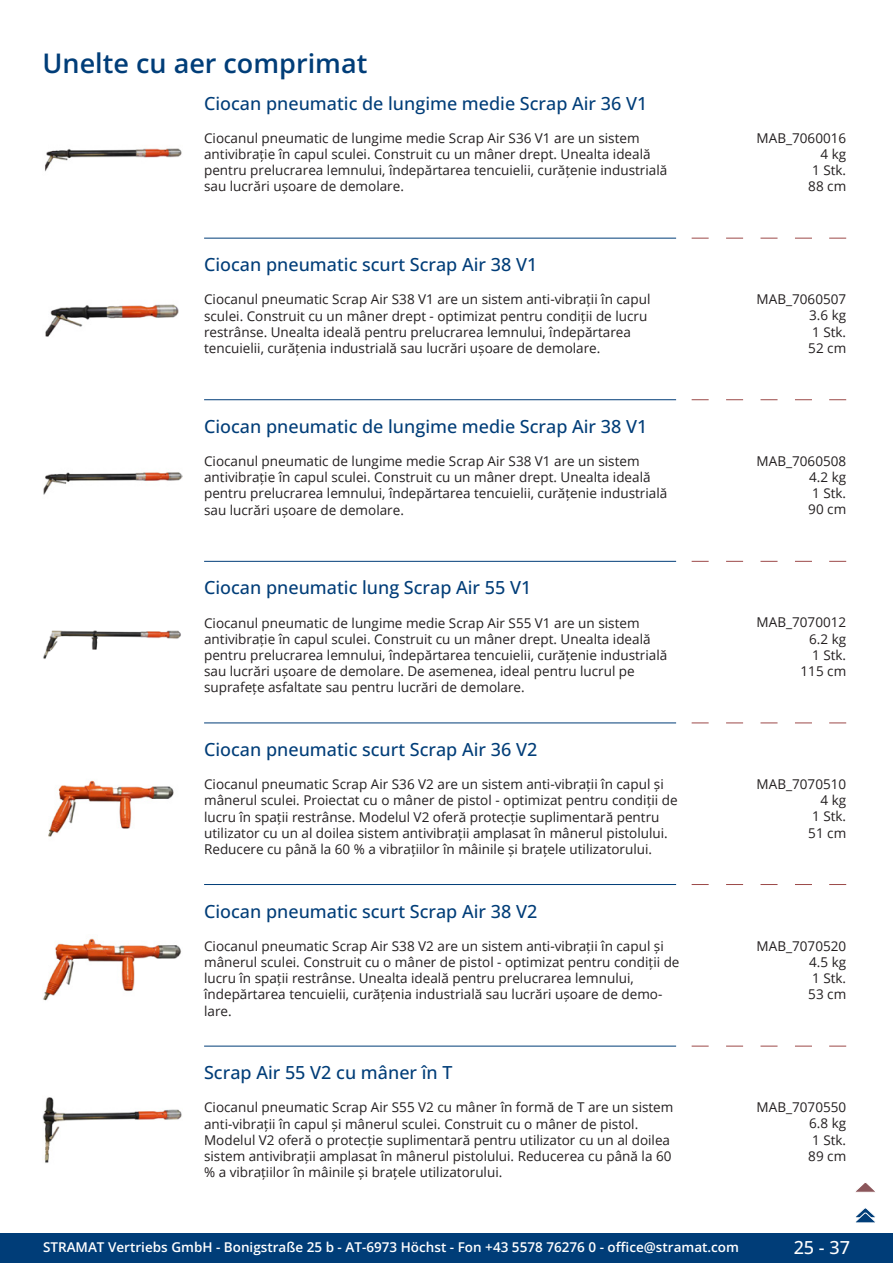
<style>
.page{position:relative;width:893px;height:1263px;background:#fff}
.page>*{position:absolute;margin:0;border:0;box-sizing:border-box;transform-origin:0 0}
.GruppeName{font:600 27px "Open Sans";color:#003d78}
.ArtikelName{font:500 18px "Open Sans";color:#003d78}
.t1{font:500 18px "Open Sans";color:#fff}
.Beschreibung{font:13.5px/16.2px "Open Sans";color:#231f20}
.ArtikelNummer{font:13.5px "Open Sans";color:#231f20}
.t2{font:600 13.5px "Open Sans";color:#fff}
</style>
<div class="page">
<div style="left:0;top:1233px;width:893px;height:30px;background:#003d78"></div>
<img style="left:45px;top:148px;width:137px;height:24px">
<img style="left:45px;top:304px;width:134px;height:33px">
<svg style="left:692px;top:238px;width:17px;height:1px"></svg>
<svg style="left:726px;top:238px;width:17px;height:1px"></svg>
<svg style="left:760px;top:238px;width:17px;height:1px"></svg>
<svg style="left:795px;top:238px;width:17px;height:1px"></svg>
<svg style="left:829px;top:238px;width:17px;height:1px"></svg>
<hr style="left:204px;top:238px;width:472px;height:1px;background:#003d78">
<img style="left:43px;top:472px;width:140px;height:23px">
<svg style="left:692px;top:399px;width:17px;height:1px"></svg>
<svg style="left:726px;top:399px;width:17px;height:1px"></svg>
<svg style="left:760px;top:399px;width:17px;height:1px"></svg>
<svg style="left:795px;top:399px;width:17px;height:1px"></svg>
<svg style="left:829px;top:399px;width:17px;height:1px"></svg>
<hr style="left:204px;top:399px;width:472px;height:1px;background:#003d78">
<img style="left:43px;top:630px;width:138px;height:29px">
<svg style="left:692px;top:561px;width:17px;height:1px"></svg>
<svg style="left:726px;top:561px;width:17px;height:1px"></svg>
<svg style="left:760px;top:561px;width:17px;height:1px"></svg>
<svg style="left:795px;top:561px;width:17px;height:1px"></svg>
<svg style="left:829px;top:561px;width:17px;height:1px"></svg>
<hr style="left:204px;top:561px;width:472px;height:1px;background:#003d78">
<img style="left:48px;top:780px;width:126px;height:57px">
<svg style="left:692px;top:723px;width:17px;height:1px"></svg>
<svg style="left:726px;top:723px;width:17px;height:1px"></svg>
<svg style="left:760px;top:723px;width:17px;height:1px"></svg>
<svg style="left:795px;top:723px;width:17px;height:1px"></svg>
<svg style="left:829px;top:723px;width:17px;height:1px"></svg>
<hr style="left:204px;top:723px;width:472px;height:1px;background:#003d78">
<img style="left:43px;top:938px;width:139px;height:63px">
<svg style="left:692px;top:884px;width:17px;height:1px"></svg>
<svg style="left:726px;top:884px;width:17px;height:1px"></svg>
<svg style="left:760px;top:884px;width:17px;height:1px"></svg>
<svg style="left:795px;top:884px;width:17px;height:1px"></svg>
<svg style="left:829px;top:884px;width:17px;height:1px"></svg>
<hr style="left:204px;top:884px;width:472px;height:1px;background:#003d78">
<img style="left:43px;top:1097px;width:139px;height:66px">
<svg style="left:692px;top:1046px;width:17px;height:1px"></svg>
<svg style="left:726px;top:1046px;width:17px;height:1px"></svg>
<svg style="left:760px;top:1046px;width:17px;height:1px"></svg>
<svg style="left:795px;top:1046px;width:17px;height:1px"></svg>
<svg style="left:829px;top:1046px;width:17px;height:1px"></svg>
<hr style="left:204px;top:1046px;width:472px;height:1px;background:#003d78">
<svg style="left:856px;top:1183px;width:19px;height:9px"></svg>
<svg style="left:855px;top:1208px;width:21px;height:15px"></svg>
<p class="GruppeName" style="left:43px;top:44px;width:326px">Unelte cu aer comprimat</p>
<p class="ArtikelName" style="left:204px;top:91px;width:445px">Ciocan pneumatic de lungime medie Scrap Air 36 V1</p>
<p class="Beschreibung" style="left:204px;top:129px;width:465px">Ciocanul pneumatic de lungime medie Scrap Air S36 V1 are un sistem antivibrație în capul sculei. Construit cu un mâner drept. Unealta ideală pentru prelucrarea lemnului, îndepărtarea tencuielii, curățenie industrială sau lucrări ușoare de demolare.</p>
<p class="ArtikelNummer" style="left:757px;top:128px;width:91px">MAB_7060016</p>
<p class="ArtikelNummer" style="left:820px;top:145px;width:27px">4 kg</p>
<p class="ArtikelNummer" style="left:812px;top:161px;width:36px">1 Stk.</p>
<p class="ArtikelNummer" style="left:808px;top:177px;width:39px">88 cm</p>
<p class="ArtikelName" style="left:204px;top:252px;width:335px">Ciocan pneumatic scurt Scrap Air 38 V1</p>
<p class="Beschreibung" style="left:204px;top:291px;width:448px">Ciocanul pneumatic Scrap Air S38 V1 are un sistem anti-vibrații în capul sculei. Construit cu un mâner drept - optimizat pentru condiții de lucru restrânse. Unealta ideală pentru prelucrarea lemnului, îndepărtarea tencuielii, curățenia industrială sau lucrări ușoare de demolare.</p>
<p class="ArtikelNummer" style="left:757px;top:290px;width:91px">MAB_7060507</p>
<p class="ArtikelNummer" style="left:809px;top:306px;width:39px">3.6 kg</p>
<p class="ArtikelNummer" style="left:812px;top:322px;width:36px">1 Stk.</p>
<p class="ArtikelNummer" style="left:808px;top:339px;width:39px">52 cm</p>
<p class="ArtikelName" style="left:204px;top:414px;width:445px">Ciocan pneumatic de lungime medie Scrap Air 38 V1</p>
<p class="Beschreibung" style="left:204px;top:453px;width:465px">Ciocanul pneumatic de lungime medie Scrap Air S38 V1 are un sistem antivibrație în capul sculei. Construit cu un mâner drept. Unealta ideală pentru prelucrarea lemnului, îndepărtarea tencuielii, curățenie industrială sau lucrări ușoare de demolare.</p>
<p class="ArtikelNummer" style="left:757px;top:452px;width:91px">MAB_7060508</p>
<p class="ArtikelNummer" style="left:809px;top:468px;width:39px">4.2 kg</p>
<p class="ArtikelNummer" style="left:812px;top:484px;width:36px">1 Stk.</p>
<p class="ArtikelNummer" style="left:808px;top:500px;width:39px">90 cm</p>
<p class="ArtikelName" style="left:204px;top:575px;width:329px">Ciocan pneumatic lung Scrap Air 55 V1</p>
<p class="Beschreibung" style="left:204px;top:614px;width:465px">Ciocanul pneumatic de lungime medie Scrap Air S55 V1 are un sistem antivibrație în capul sculei. Construit cu un mâner drept. Unealta ideală pentru prelucrarea lemnului, îndepărtarea tencuielii, curățenie industrială sau lucrări ușoare de demolare. De asemenea, ideal pentru lucrul pe suprafețe asfaltate sau pentru lucrări de demolare.</p>
<p class="ArtikelNummer" style="left:757px;top:613px;width:91px">MAB_7070012</p>
<p class="ArtikelNummer" style="left:809px;top:629px;width:39px">6.2 kg</p>
<p class="ArtikelNummer" style="left:812px;top:646px;width:36px">1 Stk.</p>
<p class="ArtikelNummer" style="left:800px;top:662px;width:47px">115 cm</p>
<p class="ArtikelName" style="left:204px;top:737px;width:335px">Ciocan pneumatic scurt Scrap Air 36 V2</p>
<p class="Beschreibung" style="left:204px;top:776px;width:475px">Ciocanul pneumatic Scrap Air S36 V2 are un sistem anti-vibrații în capul și mânerul sculei. Proiectat cu o mâner de pistol - optimizat pentru condiții de lucru în spații restrânse. Modelul V2 oferă protecție suplimentară pentru utilizator cu un al doilea sistem antivibrații amplasat în mânerul pistolului.<br>Reducere cu până la 60 % a vibrațiilor în mâinile și brațele utilizatorului.</p>
<p class="ArtikelNummer" style="left:757px;top:775px;width:91px">MAB_7070510</p>
<p class="ArtikelNummer" style="left:820px;top:791px;width:27px">4 kg</p>
<p class="ArtikelNummer" style="left:812px;top:807px;width:36px">1 Stk.</p>
<p class="ArtikelNummer" style="left:808px;top:823px;width:39px">51 cm</p>
<p class="ArtikelName" style="left:204px;top:899px;width:335px">Ciocan pneumatic scurt Scrap Air 38 V2</p>
<p class="Beschreibung" style="left:204px;top:937px;width:477px">Ciocanul pneumatic Scrap Air S38 V2 are un sistem anti-vibrații în capul și mânerul sculei. Construit cu o mâner de pistol - optimizat pentru condiții de lucru în spații restrânse. Unealta ideală pentru prelucrarea lemnului, îndepărtarea tencuielii, curățenia industrială sau lucrări ușoare de demo&shy;lare.</p>
<p class="ArtikelNummer" style="left:757px;top:936px;width:91px">MAB_7070520</p>
<p class="ArtikelNummer" style="left:809px;top:953px;width:39px">4.5 kg</p>
<p class="ArtikelNummer" style="left:812px;top:969px;width:36px">1 Stk.</p>
<p class="ArtikelNummer" style="left:808px;top:985px;width:39px">53 cm</p>
<p class="ArtikelName" style="left:204px;top:1060px;width:250px">Scrap Air 55 V2 cu mâner în T</p>
<p class="Beschreibung" style="left:204px;top:1099px;width:471px">Ciocanul pneumatic Scrap Air S55 V2 cu mâner în formă de T are un sistem anti-vibrații în capul și mânerul sculei. Construit cu o mâner de pistol.<br>Modelul V2 oferă o protecție suplimentară pentru utilizator cu un al doilea sistem antivibrații amplasat în mânerul pistolului. Reducerea cu până la 60 % a vibrațiilor în mâinile și brațele utilizatorului.</p>
<p class="ArtikelNummer" style="left:757px;top:1098px;width:91px">MAB_7070550</p>
<p class="ArtikelNummer" style="left:809px;top:1114px;width:39px">6.8 kg</p>
<p class="ArtikelNummer" style="left:812px;top:1130px;width:36px">1 Stk.</p>
<p class="ArtikelNummer" style="left:808px;top:1147px;width:39px">89 cm</p>
<p class="t2" style="left:43px;top:1238px;width:698px">STRAMAT Vertriebs GmbH - Bonigstraße 25 b - AT-6973 Höchst - Fon +43 5578 76276 0 - office@stramat.com</p>
<h2 class="t1" style="left:794px;top:1234px;width:58px">25 - 37</h2>
</div>
